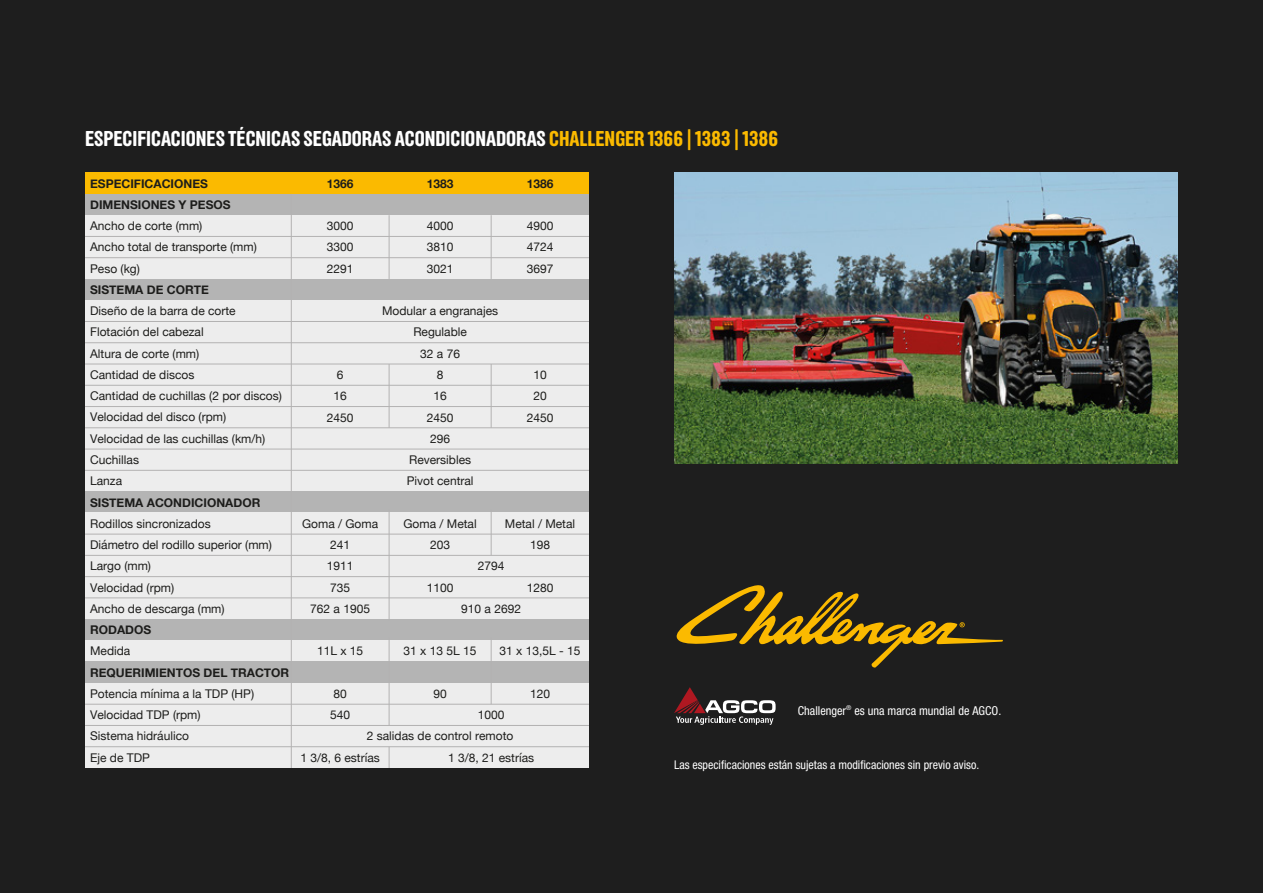
<style>
.page{position:relative;width:1263px;height:893px;background:#1e1e1e}
.page>*{position:absolute;margin:0;border:0;box-sizing:border-box;transform-origin:0 0}
.t1{font:700 21px "Elderkin";color:#fff}
.t2{font:condensed 12.3px "Helvetica Neue LT Std";color:#fff}
.t3{font:12px/21.3px "Helvetica Neue";color:#1d1d1b;text-align:center}
.t4{font:700 12px/21.3px "Helvetica Neue";color:#1d1d1b}
.t5{font:condensed 12px "Helvetica Neue LT Std";color:#fff}
.s1{color:#fbba00}
</style>
<div class="page">
<svg style="left:676px;top:585px;width:327px;height:83px"></svg>
<svg style="left:674px;top:687px;width:102px;height:38px"></svg>
<img style="left:674px;top:173px;width:504px;height:291px">
<div style="left:85px;top:173px;width:504px;height:21px;background:#fbba00"></div>
<div style="left:85px;top:194px;width:504px;height:21px;background:#b4b4b4"></div>
<div style="left:85px;top:215px;width:504px;height:21px;background:#ededed"></div>
<div style="left:85px;top:236px;width:504px;height:22px;background:#ededed"></div>
<div style="left:85px;top:258px;width:504px;height:21px;background:#ededed"></div>
<div style="left:85px;top:279px;width:504px;height:21px;background:#b4b4b4"></div>
<div style="left:85px;top:300px;width:504px;height:21px;background:#ededed"></div>
<div style="left:85px;top:321px;width:504px;height:22px;background:#ededed"></div>
<div style="left:85px;top:343px;width:504px;height:21px;background:#ededed"></div>
<div style="left:85px;top:364px;width:504px;height:21px;background:#ededed"></div>
<div style="left:85px;top:385px;width:504px;height:21px;background:#ededed"></div>
<div style="left:85px;top:406px;width:504px;height:22px;background:#ededed"></div>
<div style="left:85px;top:428px;width:504px;height:21px;background:#ededed"></div>
<div style="left:85px;top:449px;width:504px;height:21px;background:#ededed"></div>
<div style="left:85px;top:470px;width:504px;height:22px;background:#ededed"></div>
<div style="left:85px;top:492px;width:504px;height:21px;background:#b4b4b4"></div>
<div style="left:85px;top:513px;width:504px;height:21px;background:#ededed"></div>
<div style="left:85px;top:534px;width:504px;height:21px;background:#ededed"></div>
<div style="left:85px;top:555px;width:504px;height:22px;background:#ededed"></div>
<div style="left:85px;top:577px;width:504px;height:21px;background:#ededed"></div>
<div style="left:85px;top:598px;width:504px;height:21px;background:#ededed"></div>
<div style="left:85px;top:619px;width:504px;height:21px;background:#b4b4b4"></div>
<div style="left:85px;top:640px;width:504px;height:22px;background:#ededed"></div>
<hr style="left:85px;top:236px;width:504px;height:1px;background:#b3b2b2">
<hr style="left:85px;top:257px;width:504px;height:1px;background:#b3b2b2">
<hr style="left:85px;top:427px;width:504px;height:1px;background:#b3b2b2">
<hr style="left:85px;top:406px;width:504px;height:1px;background:#b3b2b2">
<hr style="left:85px;top:385px;width:504px;height:1px;background:#b3b2b2">
<hr style="left:85px;top:364px;width:504px;height:1px;background:#b3b2b2">
<hr style="left:85px;top:342px;width:504px;height:1px;background:#b3b2b2">
<hr style="left:85px;top:321px;width:504px;height:1px;background:#b3b2b2">
<hr style="left:85px;top:449px;width:504px;height:1px;background:#b3b2b2">
<hr style="left:85px;top:470px;width:504px;height:1px;background:#b3b2b2">
<hr style="left:85px;top:576px;width:504px;height:1px;background:#b3b2b2">
<hr style="left:85px;top:555px;width:504px;height:1px;background:#b3b2b2">
<hr style="left:85px;top:534px;width:504px;height:1px;background:#b3b2b2">
<hr style="left:85px;top:597px;width:504px;height:1px;background:#b3b2b2">
<div style="left:85px;top:662px;width:504px;height:21px;background:#b4b4b4"></div>
<div style="left:85px;top:683px;width:504px;height:21px;background:#ededed"></div>
<div style="left:85px;top:704px;width:504px;height:21px;background:#ededed"></div>
<hr style="left:85px;top:704px;width:504px;height:1px;background:#b3b2b2">
<div style="left:85px;top:725px;width:504px;height:22px;background:#ededed"></div>
<hr style="left:85px;top:725px;width:504px;height:1px;background:#b3b2b2">
<div style="left:85px;top:747px;width:504px;height:21px;background:#ededed"></div>
<hr style="left:85px;top:746px;width:504px;height:1px;background:#b3b2b2">
<hr style="left:291px;top:194px;width:1px;height:574px;background:#b3b2b2">
<hr style="left:389px;top:364px;width:1px;height:64px;background:#b3b2b2">
<hr style="left:491px;top:364px;width:1px;height:64px;background:#b3b2b2">
<hr style="left:389px;top:215px;width:1px;height:64px;background:#b3b2b2">
<hr style="left:491px;top:215px;width:1px;height:64px;background:#b3b2b2">
<hr style="left:389px;top:509px;width:1px;height:112px;background:#b3b2b2">
<hr style="left:491px;top:509px;width:1px;height:46px;background:#b3b2b2">
<svg style="left:389px;top:747px;width:1px;height:21px"></svg>
<hr style="left:491px;top:638px;width:1px;height:66px;background:#b3b2b2">
<hr style="left:389px;top:638px;width:1px;height:87px;background:#b3b2b2">
<h1 class="t1" style="left:85px;top:127px;width:694px">ESPECIFICACIONES TÉCNICAS SEGADORAS ACONDICIONADORAS <span class="s1">CHALLENGER 1366 | 1383 | 1386</span></h1>
<p class="t4" style="left:90px;top:173px;width:142px">ESPECIFICACIONES<br>DIMENSIONES Y PESOS</p>
<p class="t3" style="left:90px;top:216px;width:168px;text-align:left">Ancho de corte (mm)<br>Ancho total de transporte (mm)<br>Peso (kg)</p>
<p class="t4" style="left:90px;top:279px;width:120px">SISTEMA DE CORTE</p>
<p class="t3" style="left:90px;top:301px;width:193px;text-align:left">Diseño de la barra de corte<br>Flotación del cabezal<br>Altura de corte (mm)<br>Cantidad de discos<br>Cantidad de cuchillas (2 por discos)<br>Velocidad del disco (rpm)<br>Velocidad de las cuchillas (km/h)<br>Cuchillas<br>Lanza</p>
<p class="t4" style="left:90px;top:492px;width:172px">SISTEMA ACONDICIONADOR</p>
<p class="t3" style="left:90px;top:514px;width:183px;text-align:left">Rodillos sincronizados<br>Diámetro del rodillo superior (mm)<br>Largo (mm)<br>Velocidad (rpm)<br>Ancho de descarga (mm)</p>
<p class="t4" style="left:90px;top:619px;width:63px">RODADOS</p>
<p class="t3" style="left:90px;top:641px;width:42px">Medida</p>
<p class="t4" style="left:90px;top:662px;width:201px">REQUERIMIENTOS DEL TRACTOR</p>
<p class="t3" style="left:90px;top:684px;width:166px;text-align:left">Potencia mínima a la TDP (HP)<br>Velocidad TDP (rpm)<br>Sistema hidráulico<br>Eje de TDP</p>
<p class="t4" style="left:327px;top:173px;width:28px">1366</p>
<p class="t3" style="left:327px;top:216px;width:28px;text-align:justify">3000<br>3300<br>2291</p>
<p class="t4" style="left:427px;top:173px;width:28px">1383</p>
<p class="t3" style="left:427px;top:216px;width:28px;text-align:justify">4000<br>3810<br>3021</p>
<p class="t3" style="left:382px;top:301px;width:118px">Modular a engranajes<br>Regulable<br>32 a 76<br>8<br>16<br>2450<br>296<br>Reversibles<br>Pivot central</p>
<p class="t3" style="left:403px;top:514px;width:75px">Goma / Metal<br>203</p>
<p class="t3" style="left:427px;top:577px;width:28px">1100</p>
<p class="t4" style="left:527px;top:173px;width:28px">1386</p>
<p class="t3" style="left:527px;top:216px;width:28px;text-align:justify">4900<br>4724<br>3697</p>
<p class="t3" style="left:327px;top:365px;width:28px">6<br>16<br>2450</p>
<p class="t3" style="left:527px;top:365px;width:28px">10<br>20<br>2450</p>
<p class="t3" style="left:302px;top:514px;width:78px">Goma / Goma<br>241<br>1911<br>735<br>762 a 1905</p>
<p class="t3" style="left:317px;top:641px;width:48px">11L x 15</p>
<p class="t3" style="left:330px;top:684px;width:22px;text-align:left">80<br>540</p>
<p class="t3" style="left:300px;top:747px;width:81px">1 3/8, 6 estrías</p>
<p class="t3" style="left:505px;top:514px;width:72px">Metal / Metal<br>198</p>
<p class="t3" style="left:527px;top:577px;width:28px">1280</p>
<p class="t3" style="left:478px;top:556px;width:28px">2794</p>
<p class="t3" style="left:461px;top:599px;width:61px">910 a 2692</p>
<p class="t3" style="left:500px;top:641px;width:82px">31 x 13,5L - 15</p>
<p class="t3" style="left:530px;top:684px;width:22px">120</p>
<p class="t3" style="left:404px;top:641px;width:74px">31 x 13 5L 15</p>
<p class="t3" style="left:433px;top:684px;width:15px">90</p>
<p class="t3" style="left:367px;top:726px;width:148px">2 salidas de control remoto</p>
<p class="t3" style="left:478px;top:705px;width:28px">1000</p>
<p class="t3" style="left:448px;top:747px;width:88px">1 3/8, 21 estrías</p>
<p class="t2" style="left:798px;top:703px;width:205px">Challenger<sup>®</sup> es una marca mundial de AGCO.</p>
<p class="t5" style="left:674px;top:758px;width:307px">Las especificaciones están sujetas a modificaciones sin previo aviso.</p>
</div>
